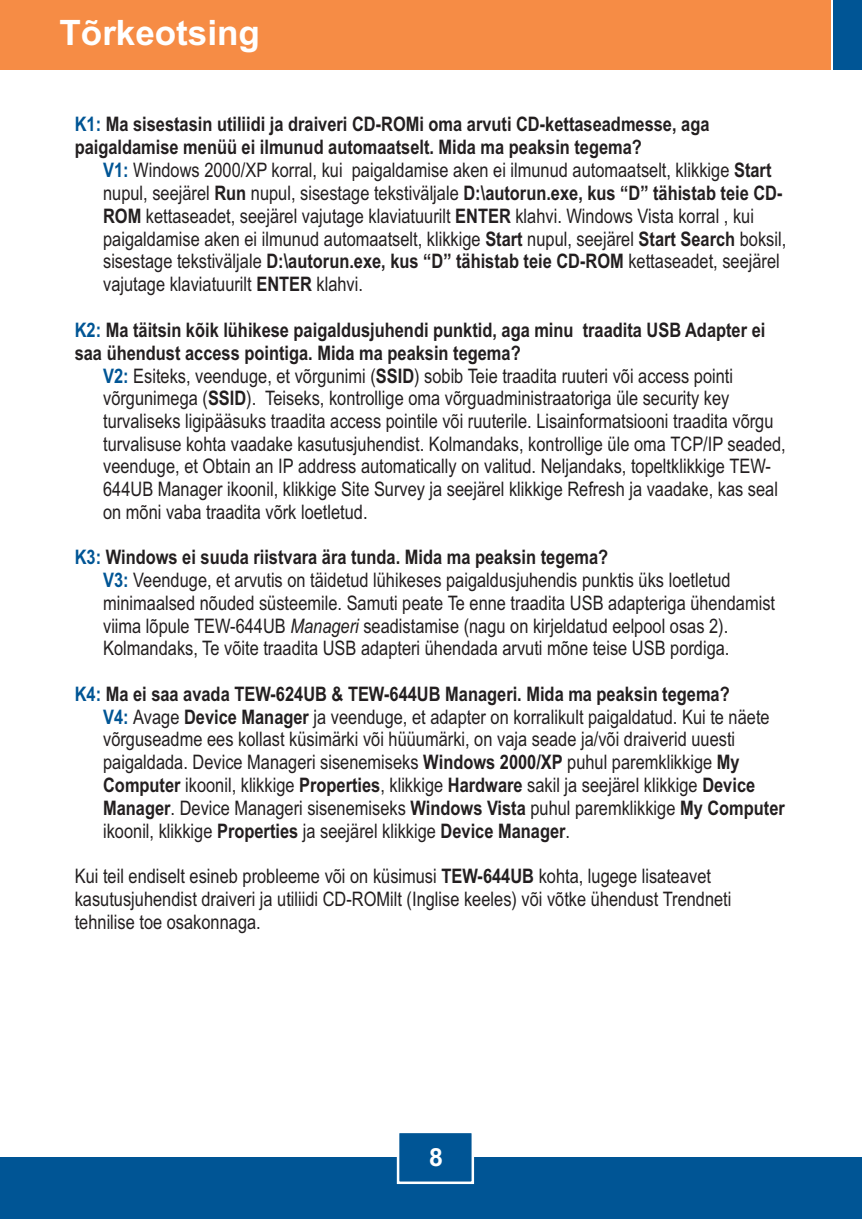
<style>
.page{position:relative;width:862px;height:1219px;background:#fff}
.page>*{position:absolute;margin:0;border:0;box-sizing:border-box;transform-origin:0 0}
.t1{font:700 35px "Arial";color:#fff}
.t2{font:700 25px "Arial";color:#fff}
.t3{font:20px/22.8px "Arial Narrow";color:#231f20}
.t4{font:700 20px/22.8px "Arial Narrow";color:#231f20}
.s1{color:#005595}
.s2{font-weight:700;color:#005595}
.s3{font-weight:700}
.s4{font-style:italic}
.s5{font-weight:400}
</style>
<div class="page">
<div style="left:0;top:1157px;width:861px;height:61px;background:#005595"></div>
<div style="left:0;top:0;width:830px;height:70px;background:#f68c45"></div>
<div style="left:833px;top:0;width:28px;height:70px;background:#005595"></div>
<svg style="left:396px;top:1133px;width:79px;height:51px"></svg>
<h1 class="t1" style="left:60px;top:20px;width:202px">Tõrkeotsing</h1>
<p class="t4" style="left:75px;top:115px;width:636px"><span class="s1">K1:</span> Ma sisestasin utiliidi ja draiveri CD-ROMi oma arvuti CD-kettaseadmesse, aga</p>
<p class="t3" style="left:103px;top:160px;width:669px"><span class="s2">V1:</span> Windows 2000/XP korral, kui paigaldamise aken ei ilmunud automaatselt, klikkige <span class="s3">Start</span></p>
<p class="t4" style="left:75px;top:137px;width:568px">paigaldamise menüü ei ilmunud automaatselt. Mida ma peaksin tegema?</p>
<p class="t3" style="left:103px;top:183px;width:684px">nupul, seejärel <span class="s3">Run</span> nupul, sisestage tekstiväljale <span class="s3">D:\autorun.exe, kus “D” tähistab teie CD-ROM</span> kettaseadet, seejärel vajutage klaviatuurilt <span class="s3">ENTER</span> klahvi. Windows Vista korral , kui paigaldamise aken ei ilmunud automaatselt, klikkige <span class="s3">Start</span> nupul, seejärel <span class="s3">Start Search</span> boksil, sisestage tekstiväljale <span class="s3">D:\autorun.exe, kus “D” tähistab teie CD-ROM</span> kettaseadet, seejärel vajutage klaviatuurilt <span class="s3">ENTER</span> klahvi.</p>
<p class="t4" style="left:75px;top:320px;width:692px"><span class="s1">K2:</span> Ma täitsin kõik lühikese paigaldusjuhendi punktid, aga minu traadita USB Adapter ei</p>
<p class="t3" style="left:103px;top:366px;width:631px"><span class="s2">V2:</span> Esiteks, veenduge, et võrgunimi (<span class="s3">SSID</span>) sobib Teie traadita ruuteri või access pointi</p>
<p class="t4" style="left:75px;top:343px;width:447px">saa ühendust access pointiga. Mida ma peaksin tegema?</p>
<p class="t3" style="left:103px;top:389px;width:684px">võrgunimega (<span class="s3">SSID</span>). Teiseks, kontrollige oma võrguadministraatoriga üle security key turvaliseks ligipääsuks traadita access pointile või ruuterile. Lisainformatsiooni traadita võrgu turvalisuse kohta vaadake kasutusjuhendist. Kolmandaks, kontrollige üle oma TCP/IP seaded, veenduge, et Obtain an IP address automatically on valitud. Neljandaks, topeltklikkige TEW-644UB Manager ikoonil, klikkige Site Survey ja seejärel klikkige Refresh ja vaadake, kas seal on mõni vaba traadita võrk loetletud.</p>
<p class="t3" style="left:103px;top:547px;width:629px;text-indent:-28px"><span class="s2">K3:</span> <span class="s3">Windows ei suuda riistvara ära tunda. Mida ma peaksin tegema?<br></span><span class="s2">V3:</span> Veenduge, et arvutis on täidetud lühikeses paigaldusjuhendis punktis üks loetletud</p>
<p class="t3" style="left:103px;top:593px;width:673px">minimaalsed nõuded süsteemile. Samuti peate Te enne traadita USB adapteriga ühendamist viima lõpule TEW-644UB <span class="s4">Manageri</span> seadistamise (nagu on kirjeldatud eelpool osas 2).<br>Kolmandaks, Te võite traadita USB adapteri ühendada arvuti mõne teise USB pordiga.</p>
<p class="t4" style="left:103px;top:684px;width:668px;text-indent:-28px"><span class="s1">K4:</span> Ma ei saa avada TEW-624UB &amp; TEW-644UB Manageri. Mida ma peaksin tegema?<br><span class="s1">V4:</span> <span class="s5">Avage</span> Device Manager <span class="s5">ja veenduge, et adapter on korralikult paigaldatud. Kui te näete</span></p>
<p class="t3" style="left:103px;top:729px;width:683px">võrguseadme ees kollast küsimärki või hüüumärki, on vaja seade ja/või draiverid uuesti paigaldada. Device Manageri sisenemiseks <span class="s3">Windows 2000/XP</span> puhul paremklikkige <span class="s3">My Computer</span> ikoonil, klikkige <span class="s3">Properties</span>, klikkige <span class="s3">Hardware</span> sakil ja seejärel klikkige <span class="s3">Device Manager</span>. Device Manageri sisenemiseks <span class="s3">Windows Vista</span> puhul paremklikkige <span class="s3">My Computer </span>ikoonil, klikkige <span class="s3">Properties</span> ja seejärel klikkige <span class="s3">Device Manager</span>.</p>
<p class="t3" style="left:75px;top:866px;width:658px">Kui teil endiselt esineb probleeme või on küsimusi <span class="s3">TEW-644UB</span> kohta, lugege lisateavet kasutusjuhendist draiveri ja utiliidi CD-ROMilt (Inglise keeles) või võtke ühendust Trendneti tehnilise toe osakonnaga.</p>
<p class="t2" style="left:429px;top:1147px;width:15px">8</p>
</div>
